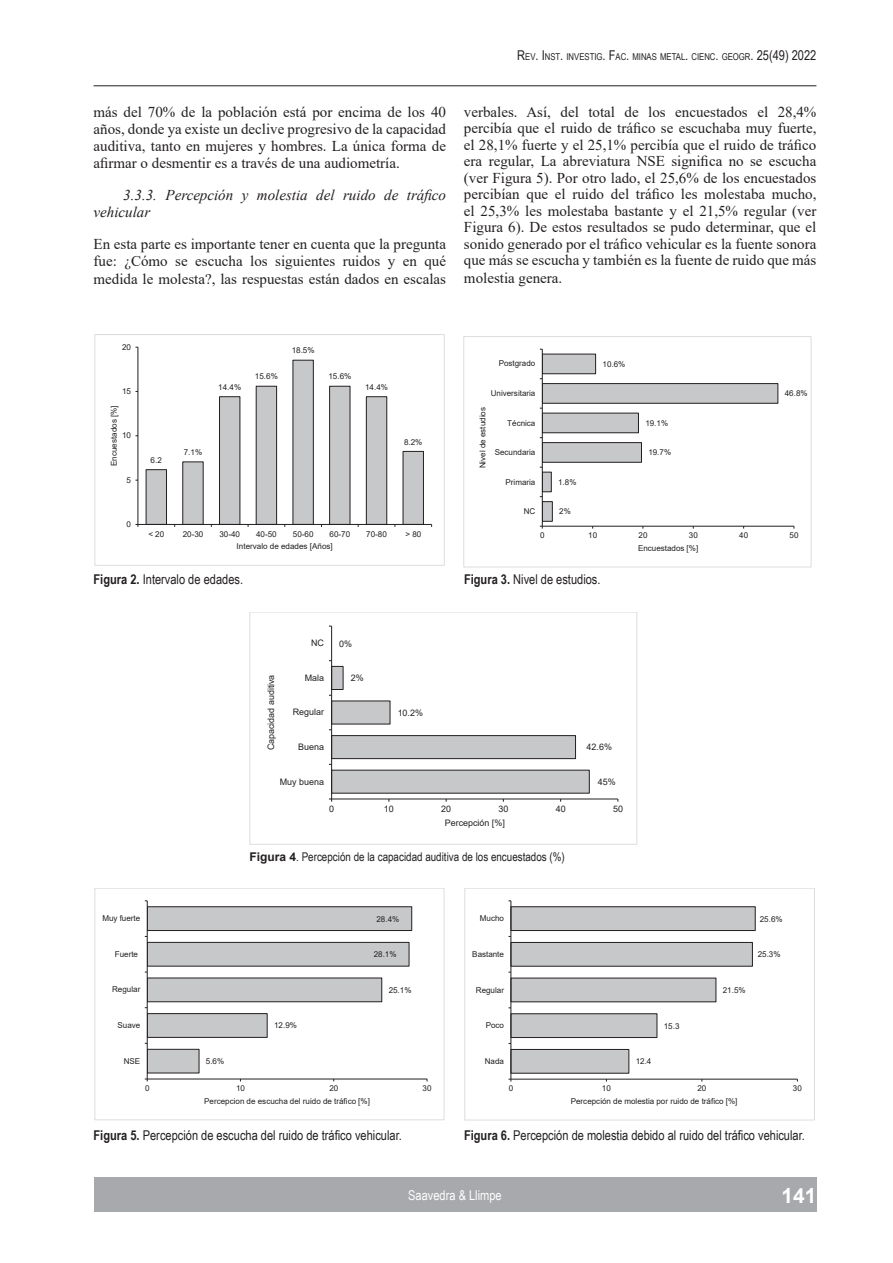
<style>
.page{position:relative;width:893px;height:1263px;background:#fff}
.page>*{position:absolute;margin:0;border:0;box-sizing:border-box;transform-origin:0 0}
.t1{font:700 21px "Arial";color:#fff}
.t2{font:15px/16.5px "Times New Roman";color:#231f20;text-align:justify}
.t3{font:italic 15px/17.1px "Times New Roman";color:#231f20}
.t4{font:13.5px "Arial Narrow";color:#231f20}
.t5{font:13.5px "Arial Narrow";color:#fff}
.t6{font:12px "Arial Narrow";color:#231f20}
.t7{font:9.45px "Arial Narrow";color:#231f20}
.t8{font:9px "Arial";color:#231f20}
.t9{font:8.1px "Arial";color:#231f20}
.s1{font-size:13.5px}
.s2{font-weight:700}
.s3{font-family:"Arial";font-weight:700}
</style>
<div class="page">
<div style="left:94px;top:1178px;width:722px;height:34px;background:#a8a9ad"></div>
<hr style="left:94px;top:85px;width:722px;height:1px;background:#231f20">
<svg style="left:145px;top:359px;width:279px;height:165px"></svg>
<hr style="left:137px;top:347px;width:1px;height:177px;background:#231f20">
<hr style="left:138px;top:524px;width:294px;height:1px;background:#231f20">
<div style="left:95px;top:334px;width:349px;height:231px;border:1px solid #dcdddf"></div>
<hr style="left:542px;top:526px;width:252px;height:1px;background:#231f20">
<svg style="left:540px;top:349px;width:239px;height:180px"></svg>
<div style="left:464px;top:336px;width:347px;height:231px;border:1px solid #dcdddf"></div>
<hr style="left:332px;top:798px;width:286px;height:1px;background:#231f20">
<hr style="left:331px;top:626px;width:1px;height:173px;background:#231f20">
<svg style="left:329px;top:660px;width:261px;height:142px"></svg>
<div style="left:250px;top:612px;width:387px;height:232px;border:1px solid #dcdddf"></div>
<hr style="left:147px;top:1078px;width:280px;height:1px;background:#231f20">
<svg style="left:145px;top:900px;width:268px;height:181px"></svg>
<div style="left:95px;top:888px;width:349px;height:232px;border:1px solid #dcdddf"></div>
<hr style="left:511px;top:1079px;width:286px;height:1px;background:#231f20">
<svg style="left:508px;top:900px;width:248px;height:181px"></svg>
<div style="left:465px;top:888px;width:350px;height:232px;border:1px solid #dcdddf"></div>
<p class="t2" style="left:94px;top:103px;width:354px;line-height:17.1px">más del 70% de la población está por encima de los 40 años, donde ya existe un declive progresivo de la capacidad auditiva, tanto en mujeres y hombres. La única forma de afirmar o desmentir es a través de una audiometría.</p>
<p class="t3" style="left:94px;top:186px;width:354px;text-indent:30px">3.3.3. Percepción y molestia del ruido de tráfico vehicular</p>
<p class="t2" style="left:94px;top:235px;width:354px;line-height:17.1px">En esta parte es importante tener en cuenta que la pregunta fue: ¿Cómo se escucha los siguientes ruidos y en qué medida le molesta?, las respuestas están dados en escalas</p>
<p class="t7" style="left:517px;top:50px;width:301px"><span class="s1">R</span>EV<span class="s1">. I</span>NST<span class="s1">.</span> INVESTIG<span class="s1">. F</span>AC<span class="s1">.</span> MINAS METAL<span class="s1">.</span> CIENC<span class="s1">.</span> GEOGR<span class="s1">. 25(49) 2022</span></p>
<p class="t2" style="left:464px;top:103px;width:354px">verbales. Así, del total de los encuestados el 28,4% percibía que el ruido de tráfico se escuchaba muy fuerte, el 28,1% fuerte y el 25,1% percibía que el ruido de tráfico era regular, La abreviatura NSE significa no se escucha (ver Figura 5). Por otro lado, el 25,6% de los encuestados percibían que el ruido del tráfico les molestaba mucho, el 25,3% les molestaba bastante y el 21,5% regular (ver Figura 6). De estos resultados se pudo determinar, que el sonido generado por el tráfico vehicular es la fuente sonora que más se escucha y también es la fuente de ruido que más</p>
<p class="t2" style="left:464px;top:270px;width:100px">molestia genera.</p>
<p class="t9" style="left:122px;top:341px;width:10px">20</p>
<p class="t9" style="left:122px;top:386px;width:10px">15</p>
<p class="t9" style="left:108px;top:466px;width:62px;rotate:-90deg">Encuestados [%]</p>
<p class="t9" style="left:122px;top:430px;width:10px">10</p>
<p class="t9" style="left:127px;top:474px;width:6px">5</p>
<p class="t9" style="left:127px;top:519px;width:6px">0</p>
<p class="t9" style="left:151px;top:454px;width:13px">6.2</p>
<p class="t9" style="left:218px;top:381px;width:24px">14.4%</p>
<p class="t9" style="left:255px;top:371px;width:24px">15.6%</p>
<p class="t9" style="left:292px;top:345px;width:24px">18.5%</p>
<p class="t9" style="left:328px;top:371px;width:24px">15.6%</p>
<p class="t9" style="left:365px;top:381px;width:24px">14.4%</p>
<p class="t9" style="left:184px;top:447px;width:20px">7.1%</p>
<p class="t9" style="left:404px;top:436px;width:20px">8.2%</p>
<p class="t9" style="left:148px;top:528px;width:17px">&lt; 20</p>
<p class="t9" style="left:183px;top:528px;width:22px">20-30</p>
<p class="t9" style="left:219px;top:528px;width:22px">30-40</p>
<p class="t9" style="left:256px;top:528px;width:22px">40-50</p>
<p class="t9" style="left:293px;top:528px;width:22px">50-60</p>
<p class="t9" style="left:330px;top:528px;width:22px">60-70</p>
<p class="t9" style="left:366px;top:528px;width:22px">70-80</p>
<p class="t9" style="left:405px;top:528px;width:17px">&gt; 80</p>
<p class="t9" style="left:237px;top:541px;width:98px">Intervalo de edades [Años]</p>
<p class="t9" style="left:499px;top:358px;width:38px">Postgrado</p>
<p class="t9" style="left:602px;top:358px;width:24px">10.6%</p>
<p class="t9" style="left:491px;top:388px;width:46px">Universitaria</p>
<p class="t9" style="left:785px;top:388px;width:24px">46.8%</p>
<p class="t9" style="left:477px;top:468px;width:63px;rotate:-90deg">Nivel de estudios</p>
<p class="t9" style="left:507px;top:417px;width:30px">Técnica</p>
<p class="t9" style="left:495px;top:447px;width:42px">Secundaria</p>
<p class="t9" style="left:645px;top:417px;width:24px">19.1%</p>
<p class="t9" style="left:648px;top:447px;width:24px">19.7%</p>
<p class="t9" style="left:505px;top:476px;width:31px">Primaria</p>
<p class="t9" style="left:558px;top:476px;width:20px">1.8%</p>
<p class="t9" style="left:524px;top:506px;width:13px">NC</p>
<p class="t9" style="left:559px;top:506px;width:13px">2%</p>
<p class="t9" style="left:540px;top:530px;width:6px">0</p>
<p class="t9" style="left:588px;top:530px;width:10px">10</p>
<p class="t9" style="left:639px;top:530px;width:10px">20</p>
<p class="t9" style="left:689px;top:530px;width:10px">30</p>
<p class="t9" style="left:739px;top:530px;width:10px">40</p>
<p class="t9" style="left:790px;top:530px;width:10px">50</p>
<p class="t9" style="left:638px;top:542px;width:62px">Encuestados [%]</p>
<p class="t4" style="left:94px;top:570px;width:151px"><span class="s2">Figura 2.</span> Intervalo de edades.</p>
<p class="t4" style="left:464px;top:570px;width:138px"><span class="s2">Figura 3.</span> Nivel de estudios.</p>
<p class="t8" style="left:311px;top:637px;width:14px">NC</p>
<p class="t8" style="left:339px;top:637px;width:14px">0%</p>
<p class="t8" style="left:265px;top:750px;width:77px;rotate:-90deg">Capacidad auditiva</p>
<p class="t8" style="left:305px;top:671px;width:21px">Mala</p>
<p class="t8" style="left:293px;top:706px;width:33px">Regular</p>
<p class="t8" style="left:298px;top:741px;width:27px">Buena</p>
<p class="t8" style="left:351px;top:672px;width:14px">2%</p>
<p class="t8" style="left:398px;top:706px;width:27px">10.2%</p>
<p class="t8" style="left:587px;top:741px;width:27px">42.6%</p>
<p class="t8" style="left:280px;top:775px;width:46px">Muy buena</p>
<p class="t8" style="left:598px;top:775px;width:19px">45%</p>
<p class="t8" style="left:329px;top:803px;width:6px">0</p>
<p class="t8" style="left:384px;top:803px;width:11px">10</p>
<p class="t8" style="left:441px;top:803px;width:11px">20</p>
<p class="t8" style="left:498px;top:803px;width:11px">30</p>
<p class="t8" style="left:556px;top:803px;width:11px">40</p>
<p class="t8" style="left:613px;top:803px;width:11px">50</p>
<p class="t8" style="left:445px;top:817px;width:62px">Percepción [%]</p>
<p class="t6" style="left:250px;top:848px;width:317px"><span class="s3">Figura 4</span>. Percepción de la capacidad auditiva de los encuestados (%)</p>
<p class="t9" style="left:102px;top:913px;width:39px">Muy fuerte</p>
<p class="t9" style="left:376px;top:913px;width:24px">28.4%</p>
<p class="t9" style="left:480px;top:913px;width:26px">Mucho</p>
<p class="t9" style="left:760px;top:913px;width:24px">25.6%</p>
<p class="t9" style="left:115px;top:948px;width:25px">Fuerte</p>
<p class="t9" style="left:374px;top:949px;width:24px">28.1%</p>
<p class="t9" style="left:472px;top:948px;width:33px">Bastante</p>
<p class="t9" style="left:758px;top:949px;width:24px">25.3%</p>
<p class="t9" style="left:112px;top:984px;width:30px">Regular</p>
<p class="t9" style="left:389px;top:984px;width:24px">25.1%</p>
<p class="t9" style="left:476px;top:984px;width:30px">Regular</p>
<p class="t9" style="left:723px;top:984px;width:24px">21.5%</p>
<p class="t9" style="left:118px;top:1020px;width:24px">Suave</p>
<p class="t9" style="left:274px;top:1020px;width:24px">12.9%</p>
<p class="t9" style="left:486px;top:1020px;width:20px">Poco</p>
<p class="t9" style="left:664px;top:1020px;width:17px">15.3</p>
<p class="t9" style="left:124px;top:1055px;width:18px">NSE</p>
<p class="t9" style="left:206px;top:1056px;width:20px">5.6%</p>
<p class="t9" style="left:485px;top:1055px;width:21px">Nada</p>
<p class="t9" style="left:636px;top:1056px;width:17px">12.4</p>
<p class="t9" style="left:145px;top:1083px;width:6px">0</p>
<p class="t9" style="left:236px;top:1083px;width:10px">10</p>
<p class="t9" style="left:329px;top:1083px;width:10px">20</p>
<p class="t9" style="left:423px;top:1083px;width:10px">30</p>
<p class="t9" style="left:204px;top:1095px;width:167px">Percepcion de escucha del ruido de tráfico [%]</p>
<p class="t9" style="left:509px;top:1083px;width:6px">0</p>
<p class="t9" style="left:602px;top:1083px;width:10px">10</p>
<p class="t9" style="left:697px;top:1083px;width:10px">20</p>
<p class="t9" style="left:793px;top:1083px;width:10px">30</p>
<p class="t9" style="left:571px;top:1095px;width:168px">Percepción de molestia por ruido de tráfico [%]</p>
<p class="t4" style="left:94px;top:1125px;width:310px"><span class="s2">Figura 5.</span> Percepción de escucha del ruido de tráfico vehicular.</p>
<p class="t4" style="left:464px;top:1125px;width:342px"><span class="s2">Figura 6.</span> Percepción de molestia debido al ruido del tráfico vehicular.</p>
<p class="t5" style="left:408px;top:1185px;width:95px">Saavedra &amp; Llimpe</p>
<h1 class="t1" style="left:781px;top:1180px;width:37px">141</h1>
</div>
